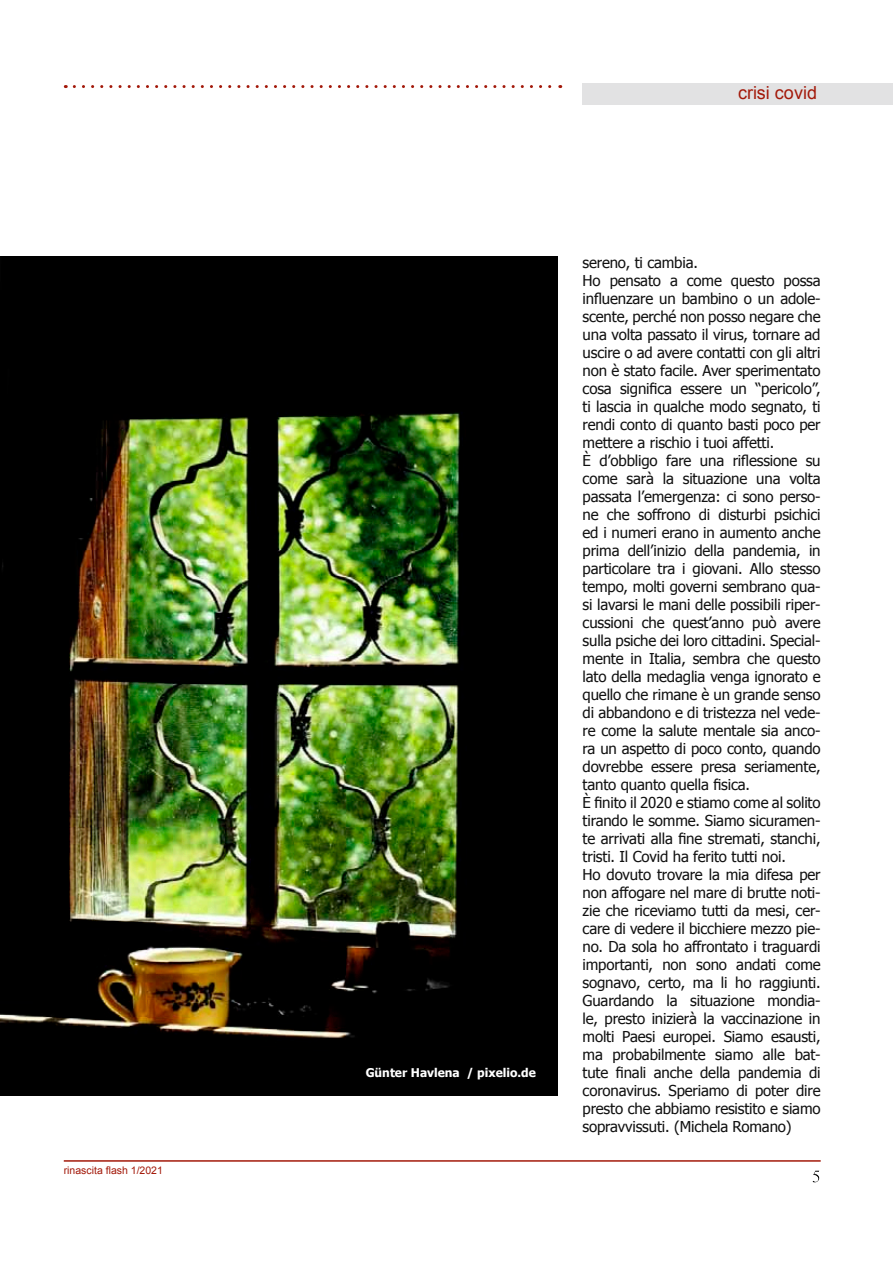
<style>
.page{position:relative;width:893px;height:1263px;background:#fff}
.page>*{position:absolute;margin:0;border:0;box-sizing:border-box;transform-origin:0 0}
.t1{font:18px "Arial";color:#a3190a}
.t2{font:15px/18px "Tahoma";letter-spacing:-.01em;color:#111}
.t3{font:700 12px "Tahoma";color:#fff}
.t4{font:10.5px "Arial";color:#a3190a}
</style>
<div class="page">
<div style="left:807px;top:1163px;width:23px;height:25px;background:#111;opacity:.75"></div>
<div style="left:583px;top:83px;width:310px;height:21px;background:#e2e2e3"></div>
<hr style="left:64px;top:1160px;width:757px;height:2px;background:#a3190a">
<svg style="left:74px;top:85px;width:487px;height:3px"></svg>
<img style="left:0;top:257px;width:557px;height:838px">
<p class="t4" style="left:64px;top:1164px;width:101px">rinascita flash 1/2021</p>
<p class="t1" style="left:738px;top:81px;width:81px">crisi covid</p>
<p class="t3" style="left:366px;top:1064px;width:172px">Günter Havlena / pixelio.de</p>
<p class="t2" style="left:583px;top:253px;width:240px">sereno, ti cambia.<br>Ho pensato a come questo possa influenzare un bambino o un adole&shy;scente, perché non posso negare che una volta passato il virus, tornare ad uscire o ad avere contatti con gli altri non è stato facile. Aver sperimentato cosa significa essere un “pericolo”, ti lascia in qualche modo segnato, ti rendi conto di quanto basti poco per mettere a rischio i tuoi affetti.<br>È d’obbligo fare una riflessione su come sarà la situazione una volta passata l’emergenza: ci sono perso&shy;ne che soffrono di disturbi psichici ed i numeri erano in aumento anche prima dell’inizio della pandemia, in particolare tra i giovani. Allo stesso tempo, molti governi sembrano qua&shy;si lavarsi le mani delle possibili riper&shy;cussioni che quest’anno può avere sulla psiche dei loro cittadini. Special&shy;mente in Italia, sembra che questo lato della medaglia venga ignorato e quello che rimane è un grande senso di abbandono e di tristezza nel vede&shy;re come la salute mentale sia anco&shy;ra un aspetto di poco conto, quando dovrebbe essere presa seriamente, tanto quanto quella fisica.<br>È finito il 2020 e stiamo come al solito tirando le somme. Siamo sicuramen&shy;te arrivati alla fine stremati, stanchi, tristi. Il Covid ha ferito tutti noi.<br>Ho dovuto trovare la mia difesa per non affogare nel mare di brutte noti&shy;zie che riceviamo tutti da mesi, cer&shy;care di vedere il bicchiere mezzo pie&shy;no. Da sola ho affrontato i traguardi importanti, non sono andati come sognavo, certo, ma li ho raggiunti.<br>Guardando la situazione mondia&shy;le, presto inizierà la vaccinazione in molti Paesi europei. Siamo esausti, ma probabilmente siamo alle bat&shy;tute finali anche della pandemia di coronavirus. Speriamo di poter dire presto che abbiamo resistito e siamo sopravvissuti. (Michela Romano)</p>
</div>
